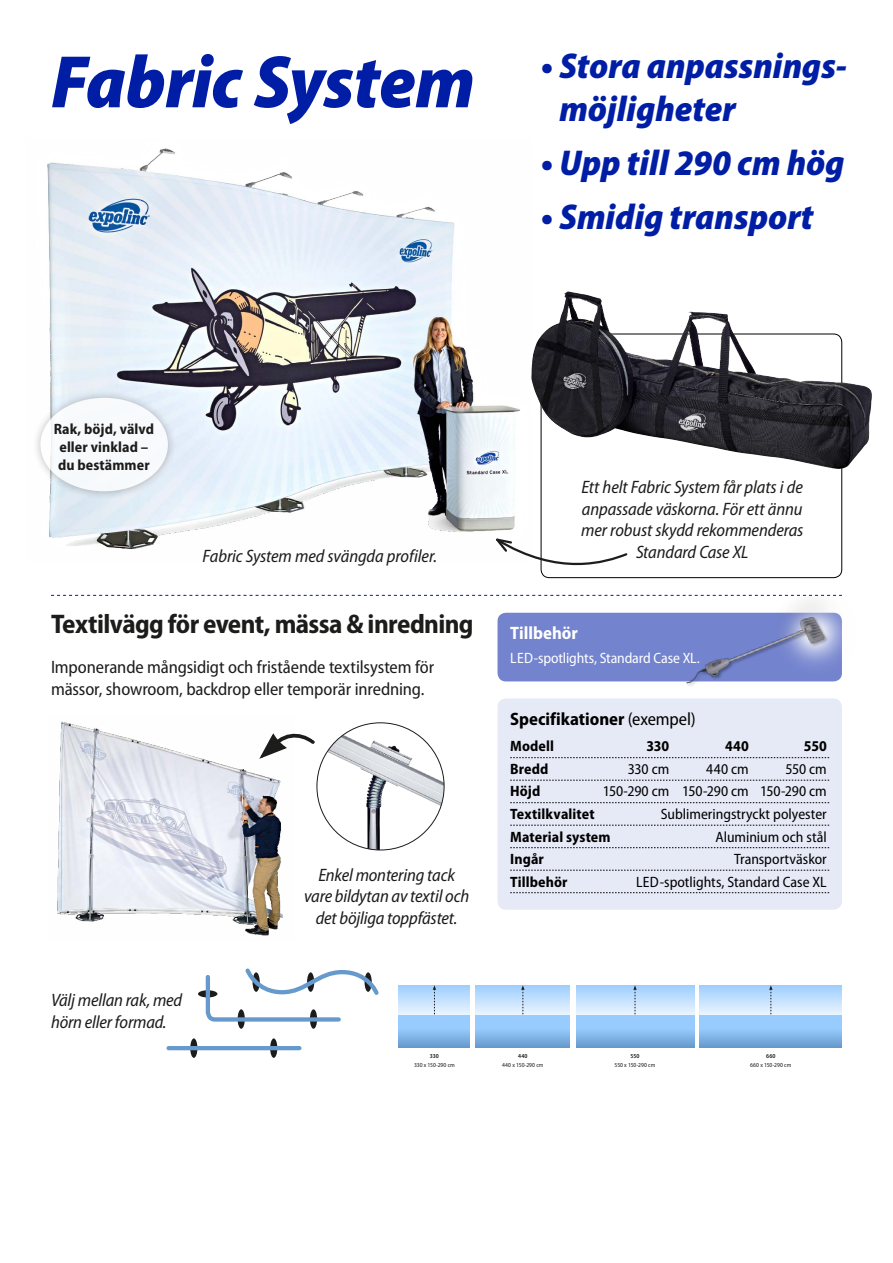
<style>
.page{position:relative;width:893px;height:1263px;background:#fff}
.page>*{position:absolute;margin:0;border:0;box-sizing:border-box;transform-origin:0 0}
.t1{font:italic 900 semi-condensed 36px/43.2px "Myriad Pro";color:#001ea5}
.t2{font:700 semi-condensed 27px "Myriad Pro";letter-spacing:-.025em;color:#1c1c1b}
.t3{font:italic semi-condensed 18px/21.6px "Myriad Pro";letter-spacing:-.01em;color:#1c1c1b;text-align:center}
.t4{font:semi-condensed 18px/22.5px "Myriad Pro";letter-spacing:-.005em;color:#1c1c1b}
.t5{font:700 semi-condensed 18px "Myriad Pro";color:#000}
.t6{font:700 semi-condensed 18px "Myriad Pro";color:#fff}
.t7{font:semi-condensed 15px "Myriad Pro";color:#000}
.t8{font:700 semi-condensed 15px "Myriad Pro";letter-spacing:.005em;color:#000}
.t9{font:700 semi-condensed 15px/18px "Myriad Pro";letter-spacing:.005em;color:#1c1c1b}
.t10{font:semi-condensed 15px "Myriad Pro";letter-spacing:-.01em;color:#fff}
.t11{font:semi-condensed 6.15px "Myriad Pro";color:#1c1c1b}
.t12{font:600 semi-condensed 6.15px "Myriad Pro";letter-spacing:.01em;color:#1c1c1b}
.s1{font-size:75px}
.s2{font-weight:400}
</style>
<div class="page">
<svg style="left:51px;top:595px;width:712px;height:1px"></svg>
<img style="left:47px;top:148px;width:473px;height:402px">
<img style="left:57px;top:721px;width:226px;height:215px">
<div style="left:497px;top:613px;width:345px;height:68px;background:#7383ce;border-radius:9px"></div>
<div style="left:497px;top:698px;width:345px;height:212px;background:#e6e9f6;border-radius:9px"></div>
<svg style="left:510px;top:757px;width:319px;height:1px"></svg>
<svg style="left:510px;top:780px;width:319px;height:1px"></svg>
<svg style="left:510px;top:802px;width:319px;height:1px"></svg>
<svg style="left:510px;top:825px;width:319px;height:1px"></svg>
<svg style="left:510px;top:847px;width:319px;height:1px"></svg>
<svg style="left:510px;top:870px;width:319px;height:1px"></svg>
<svg style="left:510px;top:892px;width:319px;height:1px"></svg>
<img style="left:531px;top:292px;width:249px;height:166px">
<img style="left:327px;top:734px;width:117px;height:116px">
<svg style="left:245px;top:721px;width:82px;height:70px"></svg>
<svg style="left:492px;top:536px;width:136px;height:41px"></svg>
<img style="left:763px;top:594px;width:79px;height:83px">
<img style="left:679px;top:610px;width:159px;height:76px">
<div style="left:31px;top:388px;width:146px;height:112px;background:#000;opacity:.35"></div>
<div style="left:40px;top:398px;width:128px;height:93px;background:#f7fafc;border-radius:50%"></div>
<svg style="left:399px;top:985px;width:71px;height:30px"></svg>
<svg style="left:433px;top:985px;width:3px;height:30px"></svg>
<svg style="left:399px;top:1015px;width:71px;height:33px;fill:#90c3f6"></svg>
<svg style="left:475px;top:985px;width:95px;height:30px"></svg>
<svg style="left:521px;top:985px;width:4px;height:30px"></svg>
<svg style="left:475px;top:1015px;width:95px;height:33px;fill:#90c3f6"></svg>
<svg style="left:576px;top:985px;width:118px;height:30px"></svg>
<svg style="left:633px;top:985px;width:4px;height:30px"></svg>
<svg style="left:576px;top:1015px;width:118px;height:33px;fill:#90c3f6"></svg>
<svg style="left:700px;top:985px;width:142px;height:30px"></svg>
<svg style="left:769px;top:985px;width:4px;height:30px"></svg>
<svg style="left:700px;top:1015px;width:142px;height:33px;fill:#90c3f6"></svg>
<svg style="left:238px;top:1009px;width:7px;height:20px"></svg>
<div style="left:310px;top:1009px;width:7px;height:20px;background:#1c1c1b;border-radius:50%"></div>
<div style="left:198px;top:990px;width:19px;height:7px;background:#1c1c1b;border-radius:50%"></div>
<svg style="left:190px;top:1038px;width:7px;height:20px"></svg>
<svg style="left:270px;top:1038px;width:7px;height:20px"></svg>
<hr style="left:169px;top:1046px;width:130px;height:4px;background:#69c">
<svg style="left:204px;top:968px;width:175px;height:56px"></svg>
<h1 class="t1" style="left:559px;top:45px;width:289px;text-indent:-508px"><span class="s1">Fabric System</span> • Stora anpassnings&shy;möjligheter</h1>
<h1 class="t1" style="left:541px;top:142px;width:305px">• Upp till 290 cm hög</h1>
<h1 class="t1" style="left:541px;top:196px;width:274px">• Smidig transport</h1>
<p class="t9" style="left:54px;top:420px;width:102px">Rak, böjd, välvd eller vinklad – du bestämmer</p>
<p class="t3" style="left:203px;top:546px;width:236px">Fabric System med svängda profiler.</p>
<h2 class="t2" style="left:51px;top:609px;width:424px">Textilvägg för event, mässa &amp; inredning</h2>
<p class="t4" style="left:51px;top:656px;width:385px">Imponerande mångsidigt och fristående textilsystem för mässor, showroom, backdrop eller temporär inredning.</p>
<p class="t3" style="left:51px;top:989px;width:133px;text-align:left">Välj mellan rak, med hörn eller formad.</p>
<p class="t3" style="left:304px;top:864px;width:167px">Enkel montering tack vare bildytan av textil och det böjliga toppfästet.</p>
<p class="t12" style="left:430px;top:1052px;width:11px">330</p>
<p class="t11" style="left:414px;top:1062px;width:42px">330 x 150-290 cm</p>
<p class="t3" style="left:581px;top:477px;width:224px">Ett helt Fabric System får plats i de anpassade väskorna. För ett ännu mer robust skydd rekommenderas<br>Standard Case XL</p>
<p class="t6" style="left:510px;top:623px;width:69px">Tillbehör</p>
<p class="t10" style="left:510px;top:650px;width:191px">LED-spotlights, Standard Case XL.</p>
<p class="t5" style="left:510px;top:709px;width:187px">Specifikationer <span class="s2">(exempel)</span></p>
<p class="t8" style="left:510px;top:738px;width:45px">Modell</p>
<p class="t8" style="left:646px;top:738px;width:24px">330</p>
<p class="t8" style="left:725px;top:738px;width:25px">440</p>
<p class="t8" style="left:804px;top:738px;width:24px">550</p>
<p class="t8" style="left:510px;top:760px;width:40px">Bredd</p>
<p class="t7" style="left:628px;top:761px;width:43px">330 cm</p>
<p class="t7" style="left:706px;top:761px;width:44px">440 cm</p>
<p class="t7" style="left:785px;top:761px;width:43px">550 cm</p>
<p class="t8" style="left:510px;top:783px;width:32px">Höjd</p>
<p class="t7" style="left:603px;top:783px;width:226px">150-290 cm 150-290 cm 150-290 cm</p>
<p class="t8" style="left:510px;top:805px;width:86px">Textilkvalitet</p>
<p class="t7" style="left:661px;top:806px;width:167px">Sublimeringstryckt polyester</p>
<p class="t8" style="left:510px;top:828px;width:102px">Material system</p>
<p class="t7" style="left:715px;top:828px;width:113px">Aluminium och stål</p>
<p class="t8" style="left:510px;top:850px;width:35px">Ingår</p>
<p class="t7" style="left:734px;top:851px;width:94px">Transportväskor</p>
<p class="t8" style="left:510px;top:873px;width:59px">Tillbehör</p>
<p class="t7" style="left:636px;top:873px;width:192px">LED-spotlights, Standard Case XL</p>
<p class="t12" style="left:518px;top:1052px;width:11px">440</p>
<p class="t11" style="left:502px;top:1062px;width:43px">440 x 150-290 cm</p>
<p class="t12" style="left:630px;top:1052px;width:11px">550</p>
<p class="t11" style="left:615px;top:1062px;width:42px">550 x 150-290 cm</p>
<p class="t12" style="left:766px;top:1052px;width:11px">660</p>
<p class="t11" style="left:750px;top:1062px;width:43px">660 x 150-290 cm</p>
</div>
